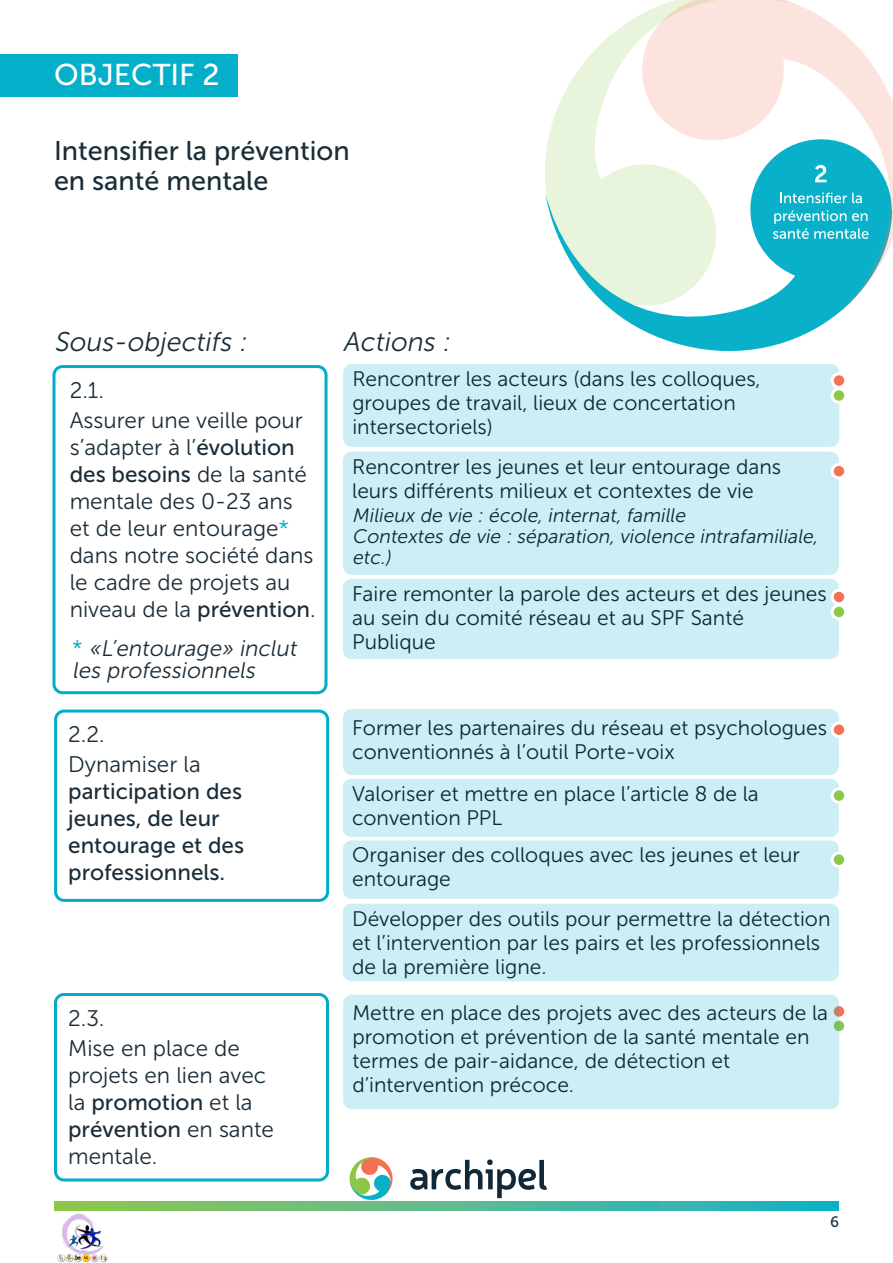
<style>
.page{position:relative;width:893px;height:1263px;background:#fff}
.page>*{position:absolute;margin:0;border:0;box-sizing:border-box;transform-origin:0 0}
.t1{font:30px "Museo Sans 500";color:#fff}
.t2{font:27px "Museo Sans 500";color:#1b2d39}
.t3{font:italic 27px "Museo Sans 300";color:#1b2d39}
.t4{font:22.5px/27px "Museo Sans 300";color:#1b2d39}
.t5{font:22.5px/27px "Museo Sans 500";color:#1b2d39}
.t6{font:italic 22.5px/22.5px "Museo Sans 300";color:#1b2d39}
.t7{font:21px/24px "Museo Sans 300";color:#0b2836}
.t8{font:italic 19.5px/21px "Museo Sans 300";color:#0b2836}
.t9{font:15px "Museo Sans 500";color:#1b2d39}
.s1{font-family:"Museo Sans 500"}
.s2{color:#00acc8}
.s3{font-style:normal;color:#00acc8}
.s4{font-family:"Museo Sans 300"}
</style>
<div class="page">
<svg style="left:54px;top:1201px;width:785px;height:9px;background:#57bb8c"></svg>
<svg style="left:410px;top:1159px;width:137px;height:39px"></svg>
<svg style="left:350px;top:1157px;width:43px;height:42px"></svg>
<img style="left:57px;top:1213px;width:51px;height:50px">
<div style="left:0;top:54px;width:237px;height:43px;background:#04b0c9"></div>
<div style="left:53px;top:365px;width:274px;height:329px;border:3px solid #00acc8;border-radius:9px"></div>
<div style="left:54px;top:709px;width:275px;height:193px;border:3px solid #00acc8;border-radius:9px"></div>
<div style="left:343px;top:364px;width:496px;height:83px;background:#cdeef4;border-radius:9px"></div>
<div style="left:343px;top:452px;width:496px;height:123px;background:#cdeef4;border-radius:9px"></div>
<div style="left:343px;top:579px;width:496px;height:80px;background:#cdeef4;border-radius:9px"></div>
<div style="left:343px;top:709px;width:496px;height:66px;background:#cdeef4;border-radius:9px"></div>
<div style="left:343px;top:840px;width:496px;height:59px;background:#cdeef4;border-radius:9px"></div>
<div style="left:343px;top:779px;width:496px;height:58px;background:#cdeef4;border-radius:9px"></div>
<div style="left:832px;top:389px;width:14px;height:13px;background:#8dc748;border-radius:50%"></div>
<div style="left:831px;top:387px;width:16px;height:17px;border:3px solid #fff;border-radius:50%"></div>
<div style="left:832px;top:374px;width:14px;height:13px;background:#f37255;border-radius:50%"></div>
<div style="left:831px;top:372px;width:16px;height:17px;border:3px solid #fff;border-radius:50%"></div>
<div style="left:832px;top:464px;width:14px;height:14px;background:#f37255;border-radius:50%"></div>
<div style="left:831px;top:463px;width:16px;height:16px;border:3px solid #fff;border-radius:50%"></div>
<div style="left:832px;top:605px;width:14px;height:14px;background:#8dc748;border-radius:50%"></div>
<div style="left:831px;top:604px;width:16px;height:16px;border:3px solid #fff;border-radius:50%"></div>
<div style="left:832px;top:590px;width:14px;height:14px;background:#f37255;border-radius:50%"></div>
<div style="left:831px;top:589px;width:16px;height:16px;border:3px solid #fff;border-radius:50%"></div>
<div style="left:832px;top:723px;width:14px;height:13px;background:#f37255;border-radius:50%"></div>
<div style="left:831px;top:721px;width:16px;height:17px;border:3px solid #fff;border-radius:50%"></div>
<div style="left:832px;top:853px;width:14px;height:13px;background:#8dc748;border-radius:50%"></div>
<div style="left:831px;top:851px;width:16px;height:17px;border:3px solid #fff;border-radius:50%"></div>
<div style="left:832px;top:789px;width:14px;height:13px;background:#8dc748;border-radius:50%"></div>
<div style="left:831px;top:787px;width:16px;height:17px;border:3px solid #fff;border-radius:50%"></div>
<div style="left:832px;top:1005px;width:14px;height:13px;background:#f37255;border-radius:50%"></div>
<div style="left:831px;top:1003px;width:16px;height:17px;border:3px solid #fff;border-radius:50%"></div>
<div style="left:832px;top:1019px;width:14px;height:13px;background:#8dc748;border-radius:50%"></div>
<div style="left:831px;top:1017px;width:16px;height:17px;border:3px solid #fff;border-radius:50%"></div>
<div style="left:54px;top:993px;width:275px;height:188px;border:3px solid #00acc8;border-radius:9px"></div>
<div style="left:343px;top:994px;width:496px;height:115px;background:#cdeef4;border-radius:9px"></div>
<svg style="left:549px;top:14px;width:92px;height:120px"></svg>
<svg style="left:545px;top:134px;width:301px;height:243px"></svg>
<svg style="left:641px;top:0;width:252px;height:316px"></svg>
<svg style="left:780px;top:193px;width:82px;height:10px"></svg>
<svg style="left:773px;top:210px;width:96px;height:29px;background:#3dc1d4"></svg>
<svg style="left:815px;top:165px;width:11px;height:17px"></svg>
<div style="left:343px;top:904px;width:496px;height:77px;background:#cdeef4;border-radius:9px"></div>
<p class="t1" style="left:54px;top:58px;width:167px">OBJECTIF 2</p>
<p class="t2" style="left:54px;top:135px;width:297px">Intensifier la prévention</p>
<p class="t2" style="left:54px;top:165px;width:216px">en santé mentale</p>
<p class="t3" style="left:54px;top:327px;width:199px">Sous-objectifs :</p>
<p class="t3" style="left:343px;top:327px;width:113px">Actions :</p>
<p class="t4" style="left:70px;top:377px;width:36px">2.1.</p>
<p class="t4" style="left:70px;top:407px;width:247px">Assurer une veille pour s’adapter à l’<span class="s1">évolution des besoins</span> de la santé mentale des 0-23 ans et de leur entourage<span class="s2">* </span>dans notre société dans le cadre de projets au niveau de la <span class="s1">prévention</span>.</p>
<p class="t6" style="left:72px;top:637px;width:230px"><span class="s3">*</span> «L’entourage» inclut les professionnels</p>
<p class="t4" style="left:68px;top:721px;width:38px">2.2.</p>
<p class="t5" style="left:68px;top:751px;width:177px"><span class="s4">Dynamiser la </span>participation des jeunes, de leur entourage et des professionnels.</p>
<p class="t4" style="left:68px;top:1005px;width:38px">2.3.</p>
<p class="t4" style="left:68px;top:1035px;width:207px">Mise en place de projets en lien avec la <span class="s1">promotion</span> et la <span class="s1">prévention</span> en sante mentale.</p>
<p class="t7" style="left:352px;top:367px;width:410px">Rencontrer les acteurs (dans les colloques, groupes de travail, lieux de concertation</p>
<p class="t7" style="left:352px;top:415px;width:142px">intersectoriels)</p>
<p class="t7" style="left:352px;top:454px;width:431px">Rencontrer les jeunes et leur entourage dans leurs différents milieux et contextes de vie</p>
<p class="t8" style="left:352px;top:504px;width:338px">Milieux de vie : école, internat, famille</p>
<p class="t8" style="left:352px;top:525px;width:471px">Contextes de vie : séparation, violence intrafamiliale, etc.)</p>
<p class="t7" style="left:352px;top:582px;width:476px">Faire remonter la parole des acteurs et des jeunes au sein du comité réseau et au SPF Santé</p>
<p class="t7" style="left:352px;top:630px;width:85px">Publique</p>
<p class="t7" style="left:352px;top:716px;width:477px">Former les partenaires du réseau et psychologues conventionnés à l’outil Porte-voix</p>
<p class="t7" style="left:352px;top:781px;width:408px">Valoriser et mettre en place l’article 8 de la convention PPL</p>
<p class="t7" style="left:352px;top:843px;width:449px">Organiser des colloques avec les jeunes et leur entourage</p>
<p class="t7" style="left:352px;top:906px;width:480px">Développer des outils pour permettre la détection et l’intervention par les pairs et les professionnels de la première ligne.</p>
<p class="t7" style="left:352px;top:1000px;width:477px">Mettre en place des projets avec des acteurs de la promotion et prévention de la santé mentale en termes de pair-aidance, de détection et</p>
<p class="t7" style="left:352px;top:1072px;width:223px">d’intervention précoce.</p>
<p class="t9" style="left:830px;top:1213px;width:10px">6</p>
</div>
